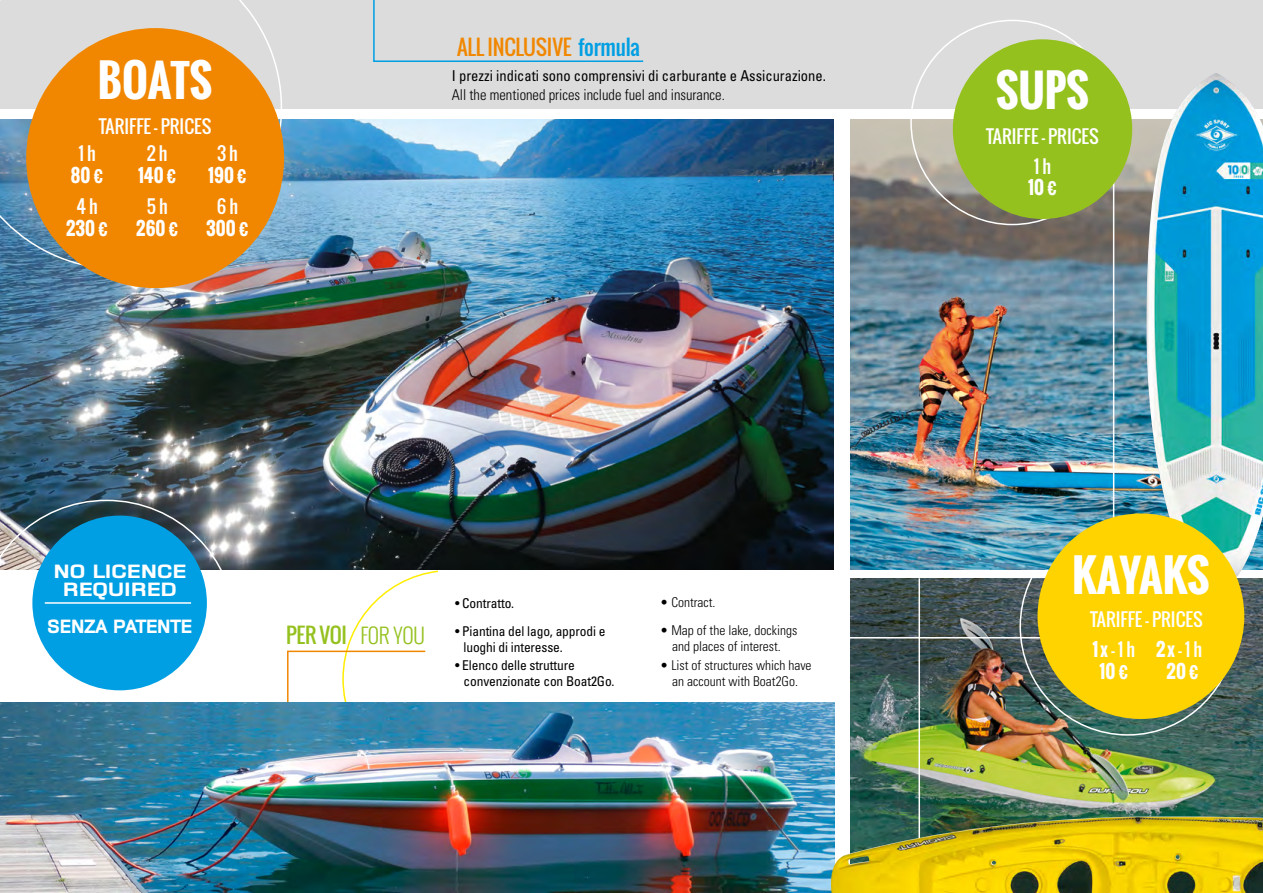
<style>
.page{position:relative;width:1263px;height:893px;background:#fff}
.page>*{position:absolute;margin:0;border:0;box-sizing:border-box;transform-origin:0 0}
.t1{font:700 43.5px "Oswald";color:#fff}
.t2{font:21px "Oswald";letter-spacing:-.01em;color:#f18700}
.t3{font:21px/18px "Dignus Expand Ext Blck";color:#fff;text-align:center}
.t4{font:21px "Oswald";letter-spacing:-.01em;color:#95c11f}
.t5{font:900 21px "Dignus Extra";letter-spacing:-.025em;color:#fff}
.t6{font:18px/30.2px "Oswald";color:#fff}
.t7{font:700 18px "Oswald";color:#fff}
.t8{font:condensed 15px "Univers";color:#000}
.t9{font:300 condensed 15px "Univers";color:#000}
.t10{font:condensed 13.5px/16.2px "Univers";letter-spacing:-.01em;color:#000}
.t11{font:300 condensed 13.5px/16.2px "Univers";color:#000;text-align:center}
.s1{color:#009fe3}
.s2{font-weight:300}
.s3{font-weight:700}
</style>
<div class="page">
<svg style="left:286px;top:650px;width:141px;height:53px"></svg>
<img style="left:0;top:119px;width:833px;height:451px">
<div style="left:0;top:0;width:1263px;height:108px;background:#dcdcdd"></div>
<img style="left:850px;top:578px;width:413px;height:238px">
<img style="left:850px;top:119px;width:296px;height:451px">
<svg style="left:0;top:500px;width:236px;height:203px"></svg>
<hr style="left:1113px;top:129px;width:1px;height:444px;background:#fff">
<svg style="left:373px;top:0;width:271px;height:62px"></svg>
<hr style="left:918px;top:578px;width:2px;height:315px;background:#fff">
<hr style="left:843px;top:637px;width:378px;height:1px;background:#fff">
<img style="left:1146px;top:73px;width:117px;height:505px">
<div style="left:1037px;top:513px;width:207px;height:206px;background:#ffd300;border-radius:50%"></div>
<div style="left:32px;top:516px;width:175px;height:174px;background:#009fe3;border-radius:50%"></div>
<hr style="left:45px;top:602px;width:146px;height:2px;background:#fff">
<svg style="left:0;top:0;width:282px;height:270px"></svg>
<div style="left:26px;top:28px;width:258px;height:260px;background:#f18700;border-radius:50%"></div>
<div style="left:953px;top:39px;width:179px;height:180px;background:#95c11f;border-radius:50%"></div>
<img style="left:0;top:703px;width:834px;height:190px">
<img style="left:830px;top:816px;width:433px;height:77px">
<h1 class="t1" style="left:98px;top:48px;width:116px">BOATS</h1>
<h3 class="t6" style="left:99px;top:111px;width:114px">TARIFFE - PRICES</h3>
<h3 class="t6" style="left:78px;top:138px;width:19px">1 h</h3>
<h3 class="t6" style="left:147px;top:138px;width:22px">2 h</h3>
<h3 class="t6" style="left:217px;top:138px;width:22px">3 h</h3>
<h3 class="t7" style="left:71px;top:162px;width:34px">80 €</h3>
<h3 class="t7" style="left:138px;top:162px;width:40px">140 €</h3>
<h3 class="t7" style="left:208px;top:162px;width:40px">190 €</h3>
<h3 class="t6" style="left:76px;top:191px;width:23px">4 h</h3>
<h3 class="t6" style="left:147px;top:191px;width:23px">5 h</h3>
<h3 class="t6" style="left:217px;top:191px;width:23px">6 h</h3>
<h3 class="t7" style="left:66px;top:215px;width:43px">230 €</h3>
<h3 class="t7" style="left:136px;top:215px;width:43px">260 €</h3>
<h3 class="t7" style="left:206px;top:215px;width:44px">300 €</h3>
<h2 class="t2" style="left:457px;top:31px;width:184px">ALL INCLUSIVE <span class="s1">formula</span></h2>
<p class="t8" style="left:452px;top:66px;width:376px">I prezzi indicati sono comprensivi di carburante e Assicurazione.</p>
<p class="t9" style="left:452px;top:86px;width:275px">All the mentioned prices include fuel and insurance.</p>
<h2 class="t3" style="left:54px;top:563px;width:134px">NO LICENCE<br>REQUIRED</h2>
<h2 class="t5" style="left:47px;top:616px;width:147px">SENZA PATENTE</h2>
<h2 class="t4" style="left:286px;top:619px;width:141px">PER VOI <span class="s2">FOR YOU</span></h2>
<p class="t10" style="left:455px;top:595px;width:61px">• Contratto.</p>
<p class="t10" style="left:463px;top:622px;width:144px;text-indent:-9px">• Piantina del lago, approdi e luoghi di interesse.</p>
<p class="t10" style="left:463px;top:657px;width:153px;text-indent:-9px">• Elenco delle strutture convenzionate con Boat2Go.</p>
<p class="t11" style="left:660px;top:594px;width:57px">• Contract.</p>
<p class="t11" style="left:660px;top:622px;width:139px">• Map of the lake, dockings and places of interest.</p>
<p class="t11" style="left:660px;top:656px;width:153px">• List of structures which have an account with Boat2Go.</p>
<h1 class="t1" style="left:996px;top:58px;width:94px">SUPS</h1>
<h3 class="t6" style="left:986px;top:121px;width:114px;text-align:center">TARIFFE - PRICES<br>1 h</h3>
<h3 class="t7" style="left:1028px;top:174px;width:30px">10 €</h3>
<h1 class="t1" style="left:1072px;top:543px;width:139px">KAYAKS</h1>
<h3 class="t6" style="left:1090px;top:604px;width:114px">TARIFFE - PRICES<br><span class="s3">1 x</span> - 1 h <span class="s3">2 x</span> - 1 h</h3>
<h3 class="t7" style="left:1099px;top:658px;width:30px">10 €</h3>
<h3 class="t7" style="left:1166px;top:658px;width:34px">20 €</h3>
</div>
